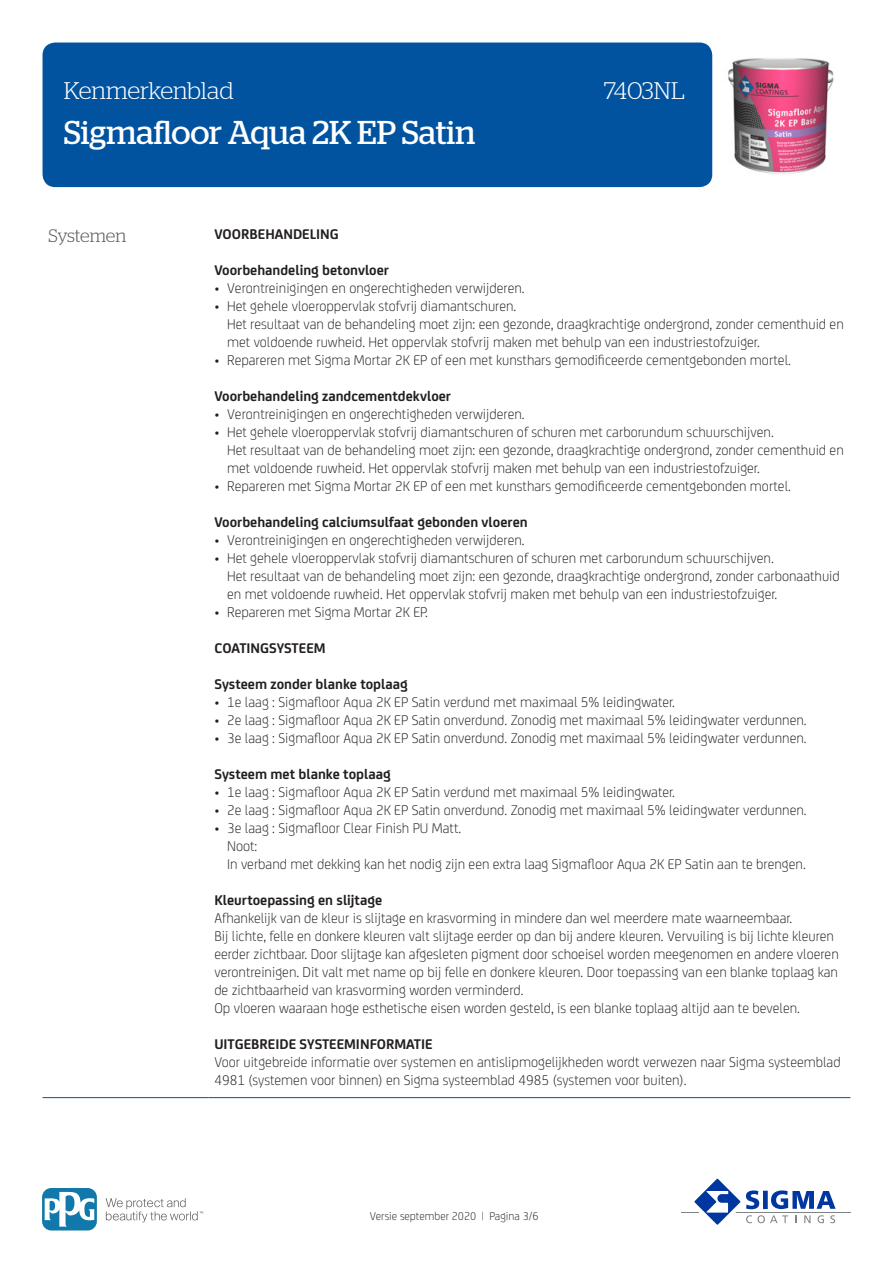
<style>
.page{position:relative;width:893px;height:1263px;background:#fff}
.page>*{position:absolute;margin:0;border:0;box-sizing:border-box;transform-origin:0 0}
.t1{font:33px "Stag";color:#fff}
.t2{font:300 24px "Stag";color:#fff}
.KOP{font:300 18px "Stag";letter-spacing:-.01em;color:#57585a}
.BODY{font:300 15px/18px "FS Joey";color:#231f20}
.BODY-2{font:700 15px "FS Joey";color:#231f20}
.t3{font:300 12px "FS Joey";color:#231f20}
.s1{font-weight:700}
</style>
<div class="page">
<div style="left:43px;top:43px;width:669px;height:144px;background:#0153a0;border-radius:13px"></div>
<hr style="left:681px;top:1211px;width:169px;height:1px;background:#808285">
<svg style="left:689px;top:1178px;width:147px;height:47px"></svg>
<svg style="left:106px;top:1198px;width:97px;height:24px"></svg>
<svg style="left:43px;top:1188px;width:54px;height:42px"></svg>
<svg style="left:45px;top:1191px;width:49px;height:35px"></svg>
<hr style="left:43px;top:1097px;width:165px;height:1px;background:#0153a0">
<hr style="left:208px;top:1097px;width:642px;height:1px;background:#0153a0">
<img style="left:728px;top:58px;width:106px;height:117px">
<h2 class="t2" style="left:64px;top:77px;width:171px">Kenmerkenblad</h2>
<h2 class="t2" style="left:604px;top:77px;width:82px">7403NL</h2>
<h1 class="t1" style="left:64px;top:114px;width:413px">Sigmafloor Aqua 2K EP Satin</h1>
<p class="KOP" style="left:49px;top:225px;width:79px">Systemen</p>
<p class="BODY-2" style="left:214px;top:223px;width:126px">VOORBEHANDELING</p>
<p class="BODY-2" style="left:214px;top:259px;width:176px">Voorbehandeling betonvloer</p>
<p class="BODY" style="left:214px;top:278px;width:312px">• Verontreinigingen en ongerechtigheden verwijderen.</p>
<p class="BODY" style="left:227px;top:296px;width:618px;text-indent:-13px">• Het gehele vloeroppervlak stofvrij diamantschuren.<br>Het resultaat van de behandeling moet zijn: een gezonde, draagkrachtige ondergrond, zonder cementhuid en met voldoende ruwheid. Het oppervlak stofvrij maken met behulp van een industriestofzuiger.</p>
<p class="BODY" style="left:214px;top:350px;width:578px">• Repareren met Sigma Mortar 2K EP of een met kunsthars gemodificeerde cementgebonden mortel.</p>
<p class="BODY-2" style="left:214px;top:385px;width:238px">Voorbehandeling zandcementdekvloer</p>
<p class="BODY" style="left:214px;top:404px;width:312px">• Verontreinigingen en ongerechtigheden verwijderen.</p>
<p class="BODY" style="left:227px;top:422px;width:618px;text-indent:-13px">• Het gehele vloeroppervlak stofvrij diamantschuren of schuren met carborundum schuurschijven.<br>Het resultaat van de behandeling moet zijn: een gezonde, draagkrachtige ondergrond, zonder cementhuid en met voldoende ruwheid. Het oppervlak stofvrij maken met behulp van een industriestofzuiger.</p>
<p class="BODY" style="left:214px;top:476px;width:578px">• Repareren met Sigma Mortar 2K EP of een met kunsthars gemodificeerde cementgebonden mortel.</p>
<p class="BODY-2" style="left:214px;top:511px;width:315px">Voorbehandeling calciumsulfaat gebonden vloeren</p>
<p class="BODY" style="left:214px;top:530px;width:312px">• Verontreinigingen en ongerechtigheden verwijderen.</p>
<p class="BODY" style="left:227px;top:548px;width:614px;text-indent:-13px">• Het gehele vloeroppervlak stofvrij diamantschuren of schuren met carborundum schuurschijven.<br>Het resultaat van de behandeling moet zijn: een gezonde, draagkrachtige ondergrond, zonder carbonaathuid en met voldoende ruwheid. Het oppervlak stofvrij maken met behulp van een industriestofzuiger.</p>
<p class="BODY" style="left:214px;top:602px;width:215px">• Repareren met Sigma Mortar 2K EP.</p>
<p class="BODY-2" style="left:214px;top:637px;width:113px">COATINGSYSTEEM</p>
<p class="BODY-2" style="left:214px;top:673px;width:195px">Systeem zonder blanke toplaag</p>
<p class="BODY" style="left:214px;top:692px;width:462px">• 1e laag : Sigmafloor Aqua 2K EP Satin verdund met maximaal 5% leidingwater.</p>
<p class="BODY" style="left:214px;top:710px;width:594px">• 2e laag : Sigmafloor Aqua 2K EP Satin onverdund. Zonodig met maximaal 5% leidingwater verdunnen.</p>
<p class="BODY" style="left:214px;top:728px;width:594px">• 3e laag : Sigmafloor Aqua 2K EP Satin onverdund. Zonodig met maximaal 5% leidingwater verdunnen.</p>
<p class="BODY-2" style="left:214px;top:763px;width:178px">Systeem met blanke toplaag</p>
<p class="BODY" style="left:214px;top:782px;width:462px">• 1e laag : Sigmafloor Aqua 2K EP Satin verdund met maximaal 5% leidingwater.</p>
<p class="BODY" style="left:214px;top:800px;width:594px">• 2e laag : Sigmafloor Aqua 2K EP Satin onverdund. Zonodig met maximaal 5% leidingwater verdunnen.</p>
<p class="BODY" style="left:227px;top:818px;width:580px;text-indent:-13px">• 3e laag : Sigmafloor Clear Finish PU Matt.<br>Noot:<br>In verband met dekking kan het nodig zijn een extra laag Sigmafloor Aqua 2K EP Satin aan te brengen.</p>
<p class="BODY" style="left:214px;top:890px;width:626px"><span class="s1">Kleurtoepassing en slijtage<br></span>Afhankelijk van de kleur is slijtage en krasvorming in mindere dan wel meerdere mate waarneembaar.<br>Bij lichte, felle en donkere kleuren valt slijtage eerder op dan bij andere kleuren. Vervuiling is bij lichte kleuren eerder zichtbaar. Door slijtage kan afgesleten pigment door schoeisel worden meegenomen en andere vloeren verontreinigen. Dit valt met name op bij felle en donkere kleuren. Door toepassing van een blanke toplaag kan de zichtbaarheid van krasvorming worden verminderd.<br>Op vloeren waaraan hoge esthetische eisen worden gesteld, is een blanke toplaag altijd aan te bevelen.</p>
<p class="BODY" style="left:214px;top:1034px;width:628px"><span class="s1">UITGEBREIDE SYSTEEMINFORMATIE<br></span>Voor uitgebreide informatie over systemen en antislipmogelijkheden wordt verwezen naar Sigma systeemblad<br>4981 (systemen voor binnen) en Sigma systeemblad 4985 (systemen voor buiten).</p>
<p class="t3" style="left:370px;top:1208px;width:171px">Versie september 2020 | Pagina 3/6</p>
</div>
